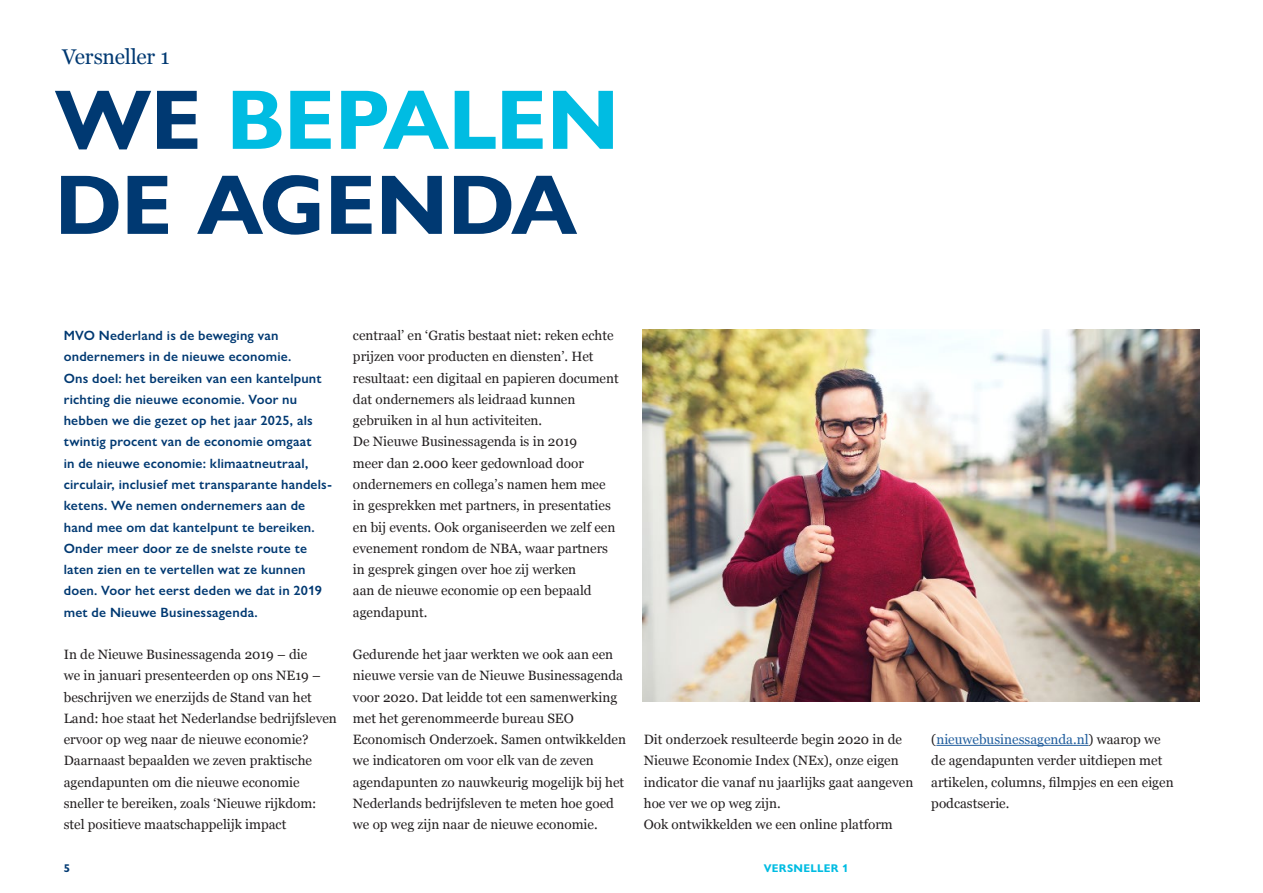
<style>
.page{position:relative;width:1263px;height:893px;background:#fff}
.page>*{position:absolute;margin:0;border:0;box-sizing:border-box;transform-origin:0 0}
.Title_Gill_Sans_15mm{font:700 85.05px/85.1px "Gill Sans Nova";letter-spacing:-.005em;color:#003972}
._2__TOC_Versneller{font:21.3px "Georgia";letter-spacing:-.01em;color:#003972}
.t1{font:13.5px/21.3px "Georgia";color:#231f20}
.Introduction{font:600 13.5px/21.3px "Gill Sans Nova";letter-spacing:.015em;color:#003972}
.t2{font:700 11.25px "Gill Sans Nova";letter-spacing:.025em;color:#00bce2}
.t3{font:700 11.25px "Gill Sans Nova";color:#003972}
.s1{color:#00bce2}
.s2{color:#215e9e}
</style>
<div class="page">
<img style="left:642px;top:330px;width:557px;height:372px">
<hr style="left:936px;top:745px;width:152px;height:1px;background:#215e9e">
<p class="_2__TOC_Versneller" style="left:62px;top:44px;width:109px">Versneller 1</p>
<p class="Title_Gill_Sans_15mm" style="left:55px;top:77px;width:566px">WE <span class="s1">BEPALEN<br></span>DE AGENDA</p>
<p class="Introduction" style="left:64px;top:325px;width:270px">MVO Nederland is de beweging van ondernemers in de nieuwe economie.<br>Ons doel: het bereiken van een kantelpunt richting die nieuwe economie. Voor nu hebben we die gezet op het jaar 2025, als twintig procent van de economie omgaat<br>in de nieuwe economie: klimaatneutraal, circulair, inclusief met transparante handels&shy;ketens. We nemen ondernemers aan de hand mee om dat kantelpunt te bereiken.<br>Onder meer door ze de snelste route te laten zien en te vertellen wat ze kunnen doen. Voor het eerst deden we dat in 2019 met de Nieuwe Businessagenda.</p>
<p class="t1" style="left:64px;top:644px;width:275px">In de Nieuwe Businessagenda 2019 – die<br>we in januari presenteerden op ons NE19 – beschrijven we enerzijds de Stand van het Land: hoe staat het Nederlandse bedrijfsleven ervoor op weg naar de nieuwe economie?<br>Daarnaast bepaalden we zeven praktische agendapunten om die nieuwe economie sneller te bereiken, zoals ‘Nieuwe rijkdom: stel positieve maatschappelijk impact</p>
<p class="t1" style="left:353px;top:325px;width:267px">centraal’ en ‘Gratis bestaat niet: reken echte prijzen voor producten en diensten’. Het resultaat: een digitaal en papieren document dat ondernemers als leidraad kunnen gebruiken in al hun activiteiten.</p>
<p class="t1" style="left:353px;top:431px;width:264px">De Nieuwe Businessagenda is in 2019<br>meer dan 2.000 keer gedownload door ondernemers en collega’s namen hem mee in gesprekken met partners, in presentaties en bij events. Ook organiseerden we zelf een evenement rondom de NBA, waar partners in gesprek gingen over hoe zij werken<br>aan de nieuwe economie op een bepaald agendapunt.</p>
<p class="t1" style="left:353px;top:644px;width:275px">Gedurende het jaar werkten we ook aan een nieuwe versie van de Nieuwe Businessagenda voor 2020. Dat leidde tot een samenwerking met het gerenommeerde bureau SEO Economisch Onderzoek. Samen ontwikkelden we indicatoren om voor elk van de zeven agendapunten zo nauwkeurig mogelijk bij het Nederlands bedrijfsleven te meten hoe goed we op weg zijn naar de nieuwe economie.</p>
<p class="t1" style="left:644px;top:729px;width:271px">Dit onderzoek resulteerde begin 2020 in de Nieuwe Economie Index (NEx), onze eigen indicator die vanaf nu jaarlijks gaat aangeven hoe ver we op weg zijn.</p>
<p class="t1" style="left:644px;top:814px;width:250px">Ook ontwikkelden we een online platform</p>
<p class="t3" style="left:64px;top:861px;width:8px">5</p>
<p class="t2" style="left:764px;top:861px;width:86px">VERSNELLER 1</p>
<p class="t1" style="left:931px;top:729px;width:244px">(<span class="s2">nieuwebusinessagenda.nl</span>) waarop we de agendapunten verder uitdiepen met artikelen, columns, filmpjes en een eigen podcastserie.</p>
</div>
